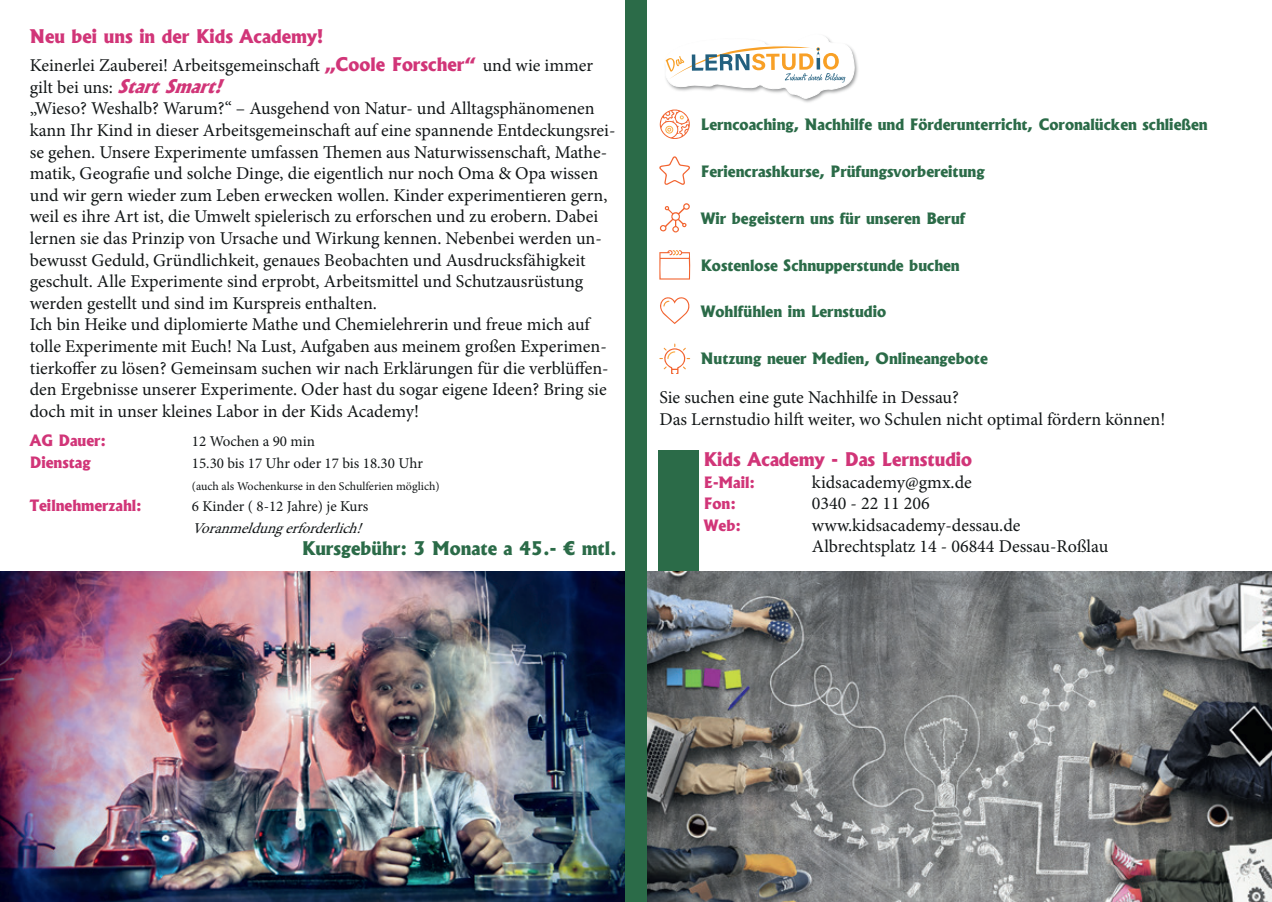
<style>
.page{position:relative;width:1272px;height:902px;background:#fff}
.page>*{position:absolute;margin:0;border:0;box-sizing:border-box;transform-origin:0 0}
.t1{font:18px/21.6px "Minion Pro";color:#121617}
.t2{font:800 18px "Albertus";color:#d13578}
.t3{font:800 18px "Albertus";color:#2b6b48}
.t4{font:800 15px "Albertus";color:#2b6b48}
.t5{font:15px "Minion Pro";color:#121617}
.t6{font:800 15px "Albertus";color:#d13578}
.t7{font:italic 15px "Minion Pro";color:#121617}
.t8{font:12px "Minion Pro";color:#121617}
.s1{font-family:"Albertus";font-weight:800;color:#d13578}
.s2{font-family:"Albertus";font-weight:800;font-style:italic;color:#d13578}
</style>
<div class="page">
<img style="left:646px;top:571px;width:625px;height:330px">
<img style="left:0;top:571px;width:625px;height:330px">
<div style="left:625px;top:0;width:21px;height:901px;background:#2b6b48"></div>
<div style="left:658px;top:450px;width:40px;height:120px;background:#2b6b48"></div>
<img style="left:795px;top:52px;width:63px;height:51px">
<svg style="left:665px;top:36px;width:189px;height:62px"></svg>
<svg style="left:659px;top:156px;width:31px;height:29px"></svg>
<svg style="left:659px;top:203px;width:31px;height:29px"></svg>
<svg style="left:659px;top:250px;width:31px;height:29px"></svg>
<svg style="left:660px;top:297px;width:30px;height:27px"></svg>
<svg style="left:659px;top:343px;width:31px;height:30px"></svg>
<svg style="left:659px;top:109px;width:31px;height:30px"></svg>
<p class="t2" style="left:30px;top:25px;width:295px">Neu bei uns in der Kids Academy!</p>
<p class="t1" style="left:30px;top:55px;width:587px">Keinerlei Zauberei! Arbeitsgemeinschaft <span class="s1">„Coole Forscher“</span> und wie immer<br>g i l t b e i u n s : <span class="s2">StartSmart!<br></span>„Wieso? Weshalb? Warum?“ – Ausgehend von Natur- und Alltagsphänomenen kann Ihr Kind in dieser Arbeitsgemeinschaft auf eine spannende Entdeckungsrei&shy;se gehen. Unsere Experimente umfassen Themen aus Naturwissenschaft, Mathe&shy;matik, Geografie und solche Dinge, die eigentlich nur noch Oma &amp; Opa wissen und wir gern wieder zum Leben erwecken wollen. Kinder experimentieren gern, weil es ihre Art ist, die Umwelt spielerisch zu erforschen und zu erobern. Dabei lernen sie das Prinzip von Ursache und Wirkung kennen. Nebenbei werden un&shy;bewusst Geduld, Gründlichkeit, genaues Beobachten und Ausdrucksfähigkeit geschult. Alle Experimente sind erprobt, Arbeitsmittel und Schutzausrüstung werden gestellt und sind im Kurspreis enthalten.<br>Ich bin Heike und diplomierte Mathe und Chemielehrerin und freue mich auf tolle Experimente mit Euch! Na Lust, Aufgaben aus meinem großen Experimen&shy;tierkoffer zu lösen? Gemeinsam suchen wir nach Erklärungen für die verblüffen&shy;den Ergebnisse unserer Experimente. Oder hast du sogar eigene Ideen? Bring sie doch mit in unser kleines Labor in der Kids Academy!</p>
<p class="t6" style="left:30px;top:431px;width:78px">AG Dauer:</p>
<p class="t5" style="left:192px;top:431px;width:125px">12 Wochen a 90 min</p>
<p class="t6" style="left:30px;top:452px;width:62px">Dienstag</p>
<p class="t5" style="left:192px;top:453px;width:233px">15.30 bis 17 Uhr oder 17 bis 18.30 Uhr</p>
<p class="t8" style="left:192px;top:477px;width:249px">(auch als Wochenkurse in den Schulferien möglich)</p>
<p class="t6" style="left:30px;top:495px;width:114px">Teilnehmerzahl:</p>
<p class="t5" style="left:192px;top:496px;width:178px">6 Kinder ( 8-12 Jahre) je Kurs</p>
<p class="t7" style="left:192px;top:518px;width:177px">Voranmeldungerforderlich!</p>
<p class="t3" style="left:302px;top:536px;width:316px">Kursgebühr: 3 Monate a 45.- € mtl.</p>
<p class="t4" style="left:701px;top:115px;width:508px">Lerncoaching, Nachhilfe und Förderunterricht, Coronalücken schließen</p>
<p class="t4" style="left:701px;top:161px;width:285px">Feriencrashkurse, Prüfungsvorbereitung</p>
<p class="t4" style="left:701px;top:208px;width:266px">Wir begeistern uns für unseren Beruf</p>
<p class="t4" style="left:701px;top:255px;width:260px">Kostenlose Schnupperstunde buchen</p>
<p class="t4" style="left:701px;top:302px;width:187px">Wohlfühlen im Lernstudio</p>
<p class="t4" style="left:701px;top:348px;width:288px">Nutzung neuer Medien, Onlineangebote</p>
<p class="t1" style="left:659px;top:387px;width:507px">Sie suchen eine gute Nachhilfe in Dessau?<br>Das Lernstudio hilft weiter, wo Schulen nicht optimal fördern können!</p>
<p class="t2" style="left:704px;top:447px;width:270px">Kids Academy - Das Lernstudio</p>
<p class="t6" style="left:704px;top:472px;width:53px">E-Mail:</p>
<p class="t1" style="left:812px;top:471px;width:161px">kidsacademy@gmx.de</p>
<p class="t6" style="left:704px;top:493px;width:34px">Fon:</p>
<p class="t1" style="left:812px;top:492px;width:119px">0340 - 22 11 206</p>
<p class="t6" style="left:704px;top:515px;width:39px">Web:</p>
<p class="t1" style="left:812px;top:514px;width:298px">www.kidsacademy-dessau.de<br>Albrechtsplatz 14 - 06844 Dessau-Roßlau</p>
</div>
